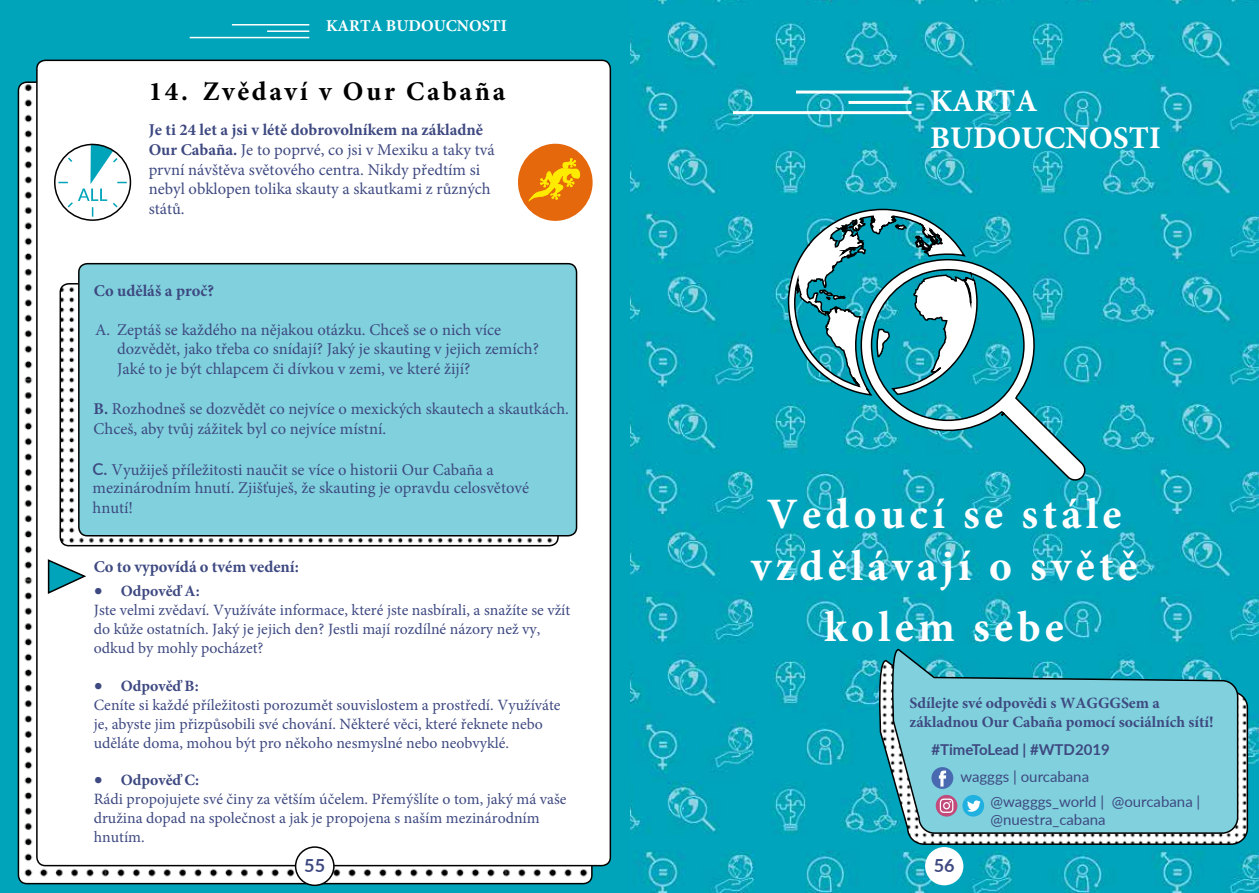
<style>
.page{position:relative;width:1259px;height:893px;background:#fff}
.page>*{position:absolute;margin:0;border:0;box-sizing:border-box;transform-origin:0 0}
.t1{font:700 43.5px/52.2px "Minion Pro";letter-spacing:.1em;color:#fff;text-align:center}
.t2{font:700 31.5px/37.8px "Minion Pro";color:#fff}
.t3{font:700 27px "Minion Pro";letter-spacing:.1em;color:#000}
.t4{font:700 18px "Lato";color:#3e4981}
.t5{font:16.5px/19.8px "Minion Pro";color:#3e4981}
.t6{font:700 16.5px "Minion Pro";color:#3e4981}
.t7{font:700 16.5px "Minion Pro";color:#fff}
.t8{font:15.75px/18.9px "Minion Pro";color:#3e4981}
.t9{font:700 15.75px/18.9px "Minion Pro";color:#3e4981}
.t10{font:15px/18px "Lato";color:#3e4981}
.t11{font:700 15px "Lato";color:#3e4981}
.s1{font-weight:700}
.s2{font-family:"Lato";font-weight:600}
</style>
<div class="page">
<img style="left:629px;top:0;width:630px;height:893px">
<hr style="left:733px;top:111px;width:178px;height:3px;background:#fff">
<hr style="left:848px;top:101px;width:63px;height:3px;background:#fff">
<hr style="left:796px;top:91px;width:115px;height:3px;background:#fff">
<div style="left:925px;top:847px;width:38px;height:38px;background:#fff;border-radius:50%"></div>
<div style="left:0;top:0;width:629px;height:893px;background:#00a4ba"></div>
<img style="left:18px;top:84px;width:574px;height:800px">
<div style="left:37px;top:60px;width:573px;height:806px;background:#fff;border-radius:9px"></div>
<hr style="left:190px;top:37px;width:119px;height:1px;background:#fff">
<hr style="left:267px;top:30px;width:42px;height:2px;background:#fff">
<hr style="left:232px;top:24px;width:77px;height:2px;background:#fff">
<div style="left:296px;top:847px;width:38px;height:38px;background:#fff;border-radius:50%"></div>
<div style="left:295px;top:846px;width:40px;height:40px;border:2px solid #000;border-radius:50%"></div>
<img style="left:60px;top:284px;width:498px;height:262px">
<div style="left:79px;top:264px;width:497px;height:272px;background:#80d1dd;border-radius:9px"></div>
<div style="left:78px;top:263px;width:499px;height:273px;border:2px solid #000;border-radius:9px"></div>
<svg style="left:47px;top:559px;width:39px;height:35px"></svg>
<svg style="left:57px;top:144px;width:70px;height:73px"></svg>
<div style="left:54px;top:144px;width:77px;height:77px;border:2px solid #000;border-radius:50%"></div>
<svg style="left:518px;top:143px;width:75px;height:78px"></svg>
<svg style="left:877px;top:659px;width:371px;height:187px"></svg>
<svg style="left:890px;top:648px;width:349px;height:187px;background:#6cc5d2"></svg>
<div style="left:962px;top:795px;width:22px;height:22px;background:#21b1e1;border-radius:50%"></div>
<svg style="left:967px;top:800px;width:13px;height:12px"></svg>
<svg style="left:935px;top:795px;width:22px;height:22px"></svg>
<svg style="left:939px;top:798px;width:14px;height:15px"></svg>
<div style="left:931px;top:767px;width:22px;height:22px;background:#496ab1;border-radius:50%"></div>
<svg style="left:939px;top:770px;width:7px;height:16px"></svg>
<svg style="left:787px;top:182px;width:191px;height:215px"></svg>
<svg style="left:858px;top:258px;width:229px;height:224px"></svg>
<p class="t7" style="left:326px;top:15px;width:182px">KARTA BUDOUCNOSTI</p>
<h3 class="t3" style="left:149px;top:72px;width:358px">14. Zvědaví v Our Cabaña</h3>
<p class="t5" style="left:149px;top:120px;width:347px"><span class="s1">Je ti 24 let a jsi v létě dobrovolníkem na základně Our Cabaña.</span> Je to poprvé, co jsi v Mexiku a taky tvá první návštěva světového centra. Nikdy předtím si nebyl obklopen tolika skauty a skautkami z různých států.</p>
<p class="t6" style="left:94px;top:279px;width:122px">Co uděláš a proč?</p>
<p class="t5" style="left:117px;top:319px;width:423px;text-indent:-22px">A. Zeptáš se každého na nějakou otázku. Chceš se o nich více dozvědět, jako třeba co snídají? Jaký je skauting v jejich zemích?<br>Jaké to je být chlapcem či dívkou v zemi, ve které žijí?</p>
<p class="t5" style="left:94px;top:399px;width:477px"><span class="s1">B.</span> Rozhodneš se dozvědět co nejvíce o mexických skautech a skautkách.<br>Chceš, aby tvůj zážitek byl co nejvíce místní.</p>
<p class="t5" style="left:93px;top:460px;width:438px;line-height:19.2px"><span class="s2">C.</span> Využiješ příležitosti naučit se více o historii Our Cabaña a mezinárodním hnutí. Zjišťuješ, že skauting je opravdu celosvětové hnutí!</p>
<p class="t6" style="left:94px;top:555px;width:207px">Co to vypovídá o tvém vedení:</p>
<p class="t8" style="left:94px;top:582px;width:478px"><span class="s2">•</span> <span class="s1">Odpověď A:<br></span>Jste velmi zvědaví. Využíváte informace, které jste nasbírali, a snažíte se vžít do kůže ostatních. Jaký je jejich den? Jestli mají rozdílné názory než vy, odkud by mohly pocházet?</p>
<p class="t8" style="left:94px;top:676px;width:468px"><span class="s2">•</span> <span class="s1">Odpověď B:<br></span>Ceníte si každé příležitosti porozumět souvislostem a prostředí. Využíváte je, abyste jim přizpůsobili své chování. Některé věci, které řeknete nebo uděláte doma, mohou být pro někoho nesmyslné nebo neobvyklé.</p>
<p class="t8" style="left:94px;top:771px;width:474px"><span class="s2">•</span> <span class="s1">Odpověď C:<br></span>Rádi propojujete své činy za větším účelem. Přemýšlíte o tom, jaký má vaše družina dopad na společnost a jak je propojena s naším mezinárodním hnutím.</p>
<p class="t4" style="left:304px;top:853px;width:22px">55</p>
<h2 class="t2" style="left:930px;top:81px;width:232px">KARTA<br>BUDOUCNOSTI</h2>
<h1 class="t1" style="left:751px;top:487px;width:387px">Vedoucí se stále vzdělávají o světě</h1>
<h1 class="t1" style="left:824px;top:601px;width:241px">kolem sebe</h1>
<p class="t9" style="left:909px;top:693px;width:305px">Sdílejte své odpovědi s WAGGGSem a základnou Our Cabaña pomocí sociálních sítí!</p>
<p class="t10" style="left:960px;top:766px;width:130px">wagggs | ourcabana</p>
<p class="t11" style="left:931px;top:739px;width:180px">#TimeToLead | #WTD2019</p>
<p class="t10" style="left:990px;top:792px;width:211px">@wagggs_world | @ourcabana | @nuestra_cabana</p>
<p class="t4" style="left:933px;top:853px;width:22px">56</p>
</div>
